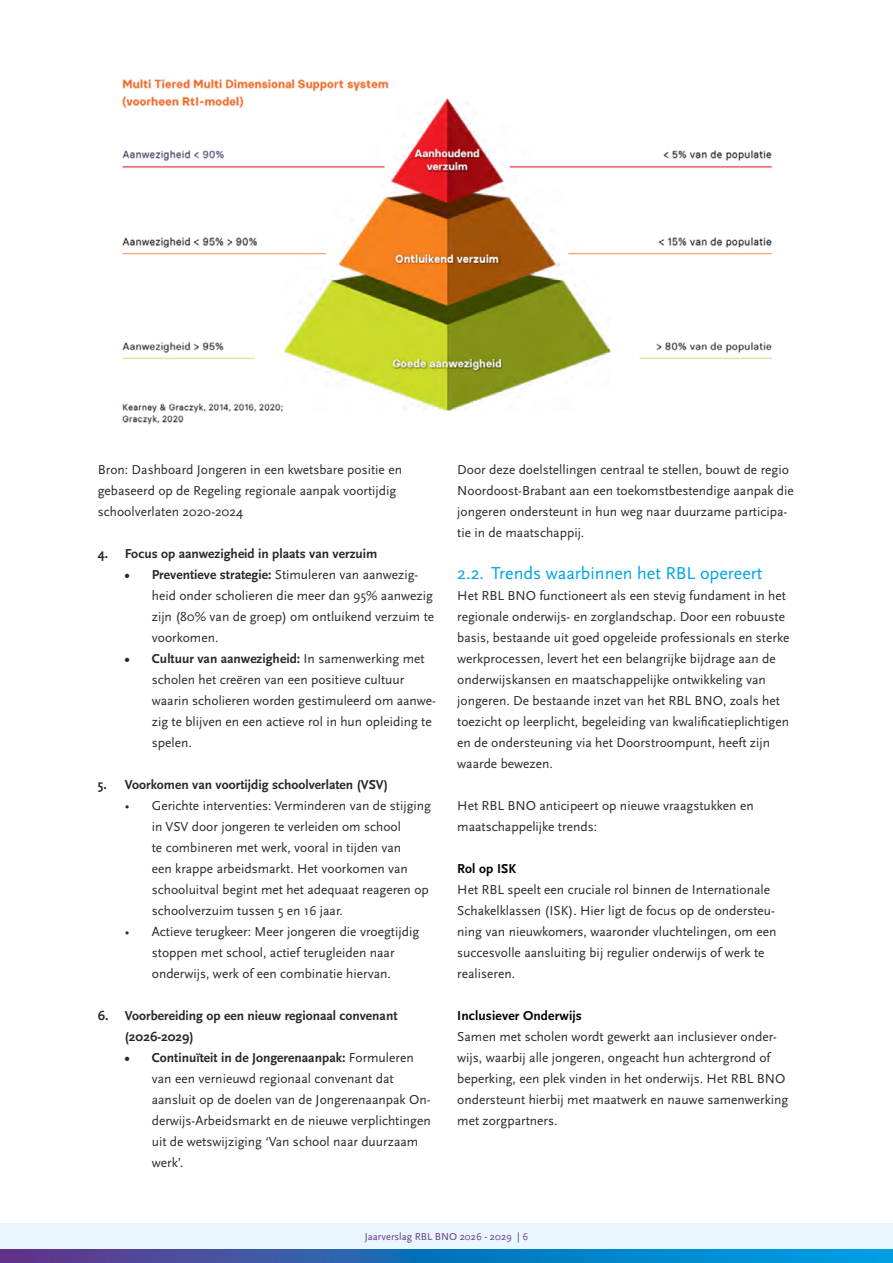
<style>
.page{position:relative;width:893px;height:1263px;background:#fff}
.page>*{position:absolute;margin:0;border:0;box-sizing:border-box;transform-origin:0 0}
.t1{font:18px "Scala Sans Pro";color:#00a3e6}
.t2{font:13.5px/21px "Scala Sans Pro";color:#282827}
.t3{font:700 13.5px/21px "Scala Sans Pro";color:#282827}
.t4{font:700 13.5px "Scala Sans Pro";letter-spacing:.01em;color:#000}
.t5{font:10.5px "Scala Sans Pro";color:#67388d}
.s1{font-weight:700}
</style>
<div class="page">
<div style="left:0;top:1223px;width:893px;height:26px;background:#eaf6fe"></div>
<svg style="left:0;top:1249px;width:893px;height:14px;background:#1f6fb8"></svg>
<img style="left:122px;top:79px;width:651px;height:346px">
<p class="t2" style="left:98px;top:459px;width:306px">Bron: Dashboard Jongeren in een kwetsbare positie en gebaseerd op de Regeling regionale aanpak voortijdig schoolverlaten 2020-2024</p>
<p class="t3" style="left:98px;top:543px;width:281px">4. Focus op aanwezigheid in plaats van verzuim</p>
<p class="t2" style="left:152px;top:564px;width:284px;text-indent:-27px"><span class="s1">• Preventieve strategie:</span> Stimuleren van aanwezig&shy;heid onder scholieren die meer dan 95% aanwezig zijn (80% van de groep) om ontluikend verzuim te voorkomen.</p>
<p class="t2" style="left:152px;top:648px;width:286px;text-indent:-27px"><span class="s1">• Cultuur van aanwezigheid:</span> In samenwerking met scholen het creëren van een positieve cultuur waarin scholieren worden gestimuleerd om aanwe&shy;zig te blijven en een actieve rol in hun opleiding te spelen.</p>
<p class="t3" style="left:98px;top:774px;width:292px">5. Voorkomen van voortijdig schoolverlaten (VSV)</p>
<p class="t2" style="left:152px;top:795px;width:281px;text-indent:-27px">• Gerichte interventies: Verminderen van de stijging in VSV door jongeren te verleiden om school<br>te combineren met werk, vooral in tijden van<br>een krappe arbeidsmarkt. Het voorkomen van schooluitval begint met het adequaat reageren op schoolverzuim tussen 5 en 16 jaar.</p>
<p class="t2" style="left:125px;top:921px;width:296px;text-align:center">• Actieve terugkeer: Meer jongeren die vroegtijdig stoppen met school, actief terugleiden naar onderwijs, werk of een combinatie hiervan.</p>
<p class="t3" style="left:125px;top:1005px;width:274px;text-indent:-27px">6. Voorbereiding op een nieuw regionaal convenant (2026-2029)</p>
<p class="t2" style="left:152px;top:1047px;width:280px;text-indent:-27px"><span class="s1">• Continuïteit in de Jongerenaanpak:</span> Formuleren van een vernieuwd regionaal convenant dat aansluit op de doelen van de Jongerenaanpak On&shy;derwijs-Arbeidsmarkt en de nieuwe verplichtingen uit de wetswijziging ‘Van school naar duurzaam werk’.</p>
<p class="t2" style="left:457px;top:459px;width:338px">Door deze doelstellingen centraal te stellen, bouwt de regio Noordoost-Brabant aan een toekomstbestendige aanpak die jongeren ondersteunt in hun weg naar duurzame participa&shy;tie in de maatschappij.</p>
<h1 class="t1" style="left:457px;top:563px;width:307px">2.2. Trends waarbinnen het RBL opereert</h1>
<p class="t2" style="left:457px;top:585px;width:334px">Het RBL BNO functioneert als een stevig fundament in het regionale onderwijs- en zorglandschap. Door een robuuste basis, bestaande uit goed opgeleide professionals en sterke werkprocessen, levert het een belangrijke bijdrage aan de onderwijskansen en maatschappelijke ontwikkeling van jongeren. De bestaande inzet van het RBL BNO, zoals het toezicht op leerplicht, begeleiding van kwalificatieplichtigen en de ondersteuning via het Doorstroompunt, heeft zijn waarde bewezen.</p>
<p class="t2" style="left:457px;top:795px;width:298px">Het RBL BNO anticipeert op nieuwe vraagstukken en maatschappelijke trends:</p>
<p class="t4" style="left:457px;top:861px;width:61px">Rol op ISK</p>
<p class="t2" style="left:457px;top:879px;width:321px">Het RBL speelt een cruciale rol binnen de Internationale Schakelklassen (ISK). Hier ligt de focus op de ondersteu&shy;ning van nieuwkomers, waaronder vluchtelingen, om een succesvolle aansluiting bij regulier onderwijs of werk te realiseren.</p>
<p class="t4" style="left:457px;top:1008px;width:126px">Inclusiever Onderwijs</p>
<p class="t2" style="left:457px;top:1026px;width:333px">Samen met scholen wordt gewerkt aan inclusiever onder&shy;wijs, waarbij alle jongeren, ongeacht hun achtergrond of beperking, een plek vinden in het onderwijs. Het RBL BNO ondersteunt hierbij met maatwerk en nauwe samenwerking met zorgpartners.</p>
<p class="t5" style="left:365px;top:1230px;width:165px">Jaarverslag RBL BNO 2026 - 2029 | 6</p>
</div>
